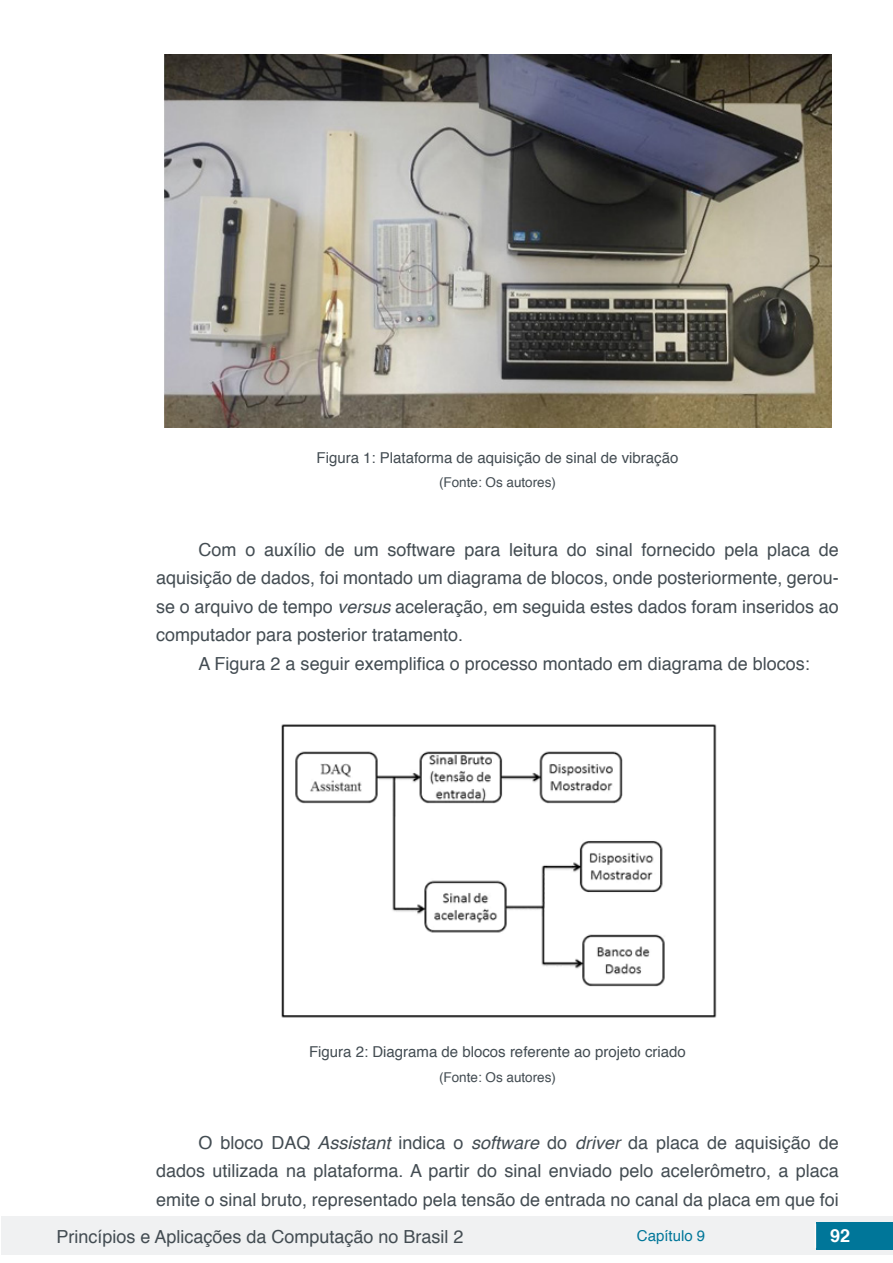
<style>
.page{position:relative;width:893px;height:1263px;background:#fff}
.page>*{position:absolute;margin:0;border:0;box-sizing:border-box;transform-origin:0 0}
.t1{font:18px/28.5px "Helvetica";color:#434c52;text-align:justify}
.t2{font:700 18px "Helvetica";color:#fff}
.t3{font:15px "Helvetica";color:#434c52}
.t4{font:15px "Helvetica";color:#007699}
.t5{font:13.5px "Helvetica";color:#434c52}
.s1{font-style:italic}
</style>
<div class="page">
<div style="left:1px;top:1216px;width:891px;height:38px;background:#f0f1f2"></div>
<div style="left:816px;top:1222px;width:77px;height:27px;background:#007699"></div>
<svg style="left:815px;top:1224px;width:1px;height:24px"></svg>
<img style="left:164px;top:54px;width:668px;height:374px">
<img style="left:281px;top:724px;width:436px;height:294px">
<p class="t3" style="left:317px;top:446px;width:363px">Figura 1: Plataforma de aquisição de sinal de vibração</p>
<p class="t5" style="left:439px;top:472px;width:119px">(Fonte: Os autores)</p>
<p class="t1" style="left:199px;top:536px;width:642px">Com o auxílio de um software para leitura do sinal fornecido pela placa de</p>
<p class="t1" style="left:156px;top:564px;width:684px">aquisição de dados, foi montado um diagrama de blocos, onde posteriormente, gerou-</p>
<p class="t1" style="left:156px;top:593px;width:684px">se o arquivo de tempo <span class="s1">versus</span> aceleração, em seguida estes dados foram inseridos ao</p>
<p class="t1" style="left:156px;top:621px;width:309px">computador para posterior tratamento.</p>
<p class="t1" style="left:199px;top:650px;width:613px">A Figura 2 a seguir exemplifica o processo montado em diagrama de blocos:</p>
<p class="t3" style="left:309px;top:1040px;width:378px">Figura 2: Diagrama de blocos referente ao projeto criado</p>
<p class="t5" style="left:439px;top:1067px;width:119px">(Fonte: Os autores)</p>
<p class="t1" style="left:156px;top:1129px;width:684px;text-indent:43px">O bloco DAQ <span class="s1">Assistant</span> indica o <span class="s1">software</span> do <span class="s1">driver</span> da placa de aquisição de dados utilizada na plataforma. A partir do sinal enviado pelo acelerômetro, a placa emite o sinal bruto, representado pela tensão de entrada no canal da placa em que foi</p>
<p class="t1" style="left:56px;top:1223px;width:409px">Princípios e Aplicações da Computação no Brasil 2</p>
<p class="t4" style="left:637px;top:1224px;width:70px">Capítulo 9</p>
<p class="t2" style="left:830px;top:1221px;width:22px">92</p>
</div>
